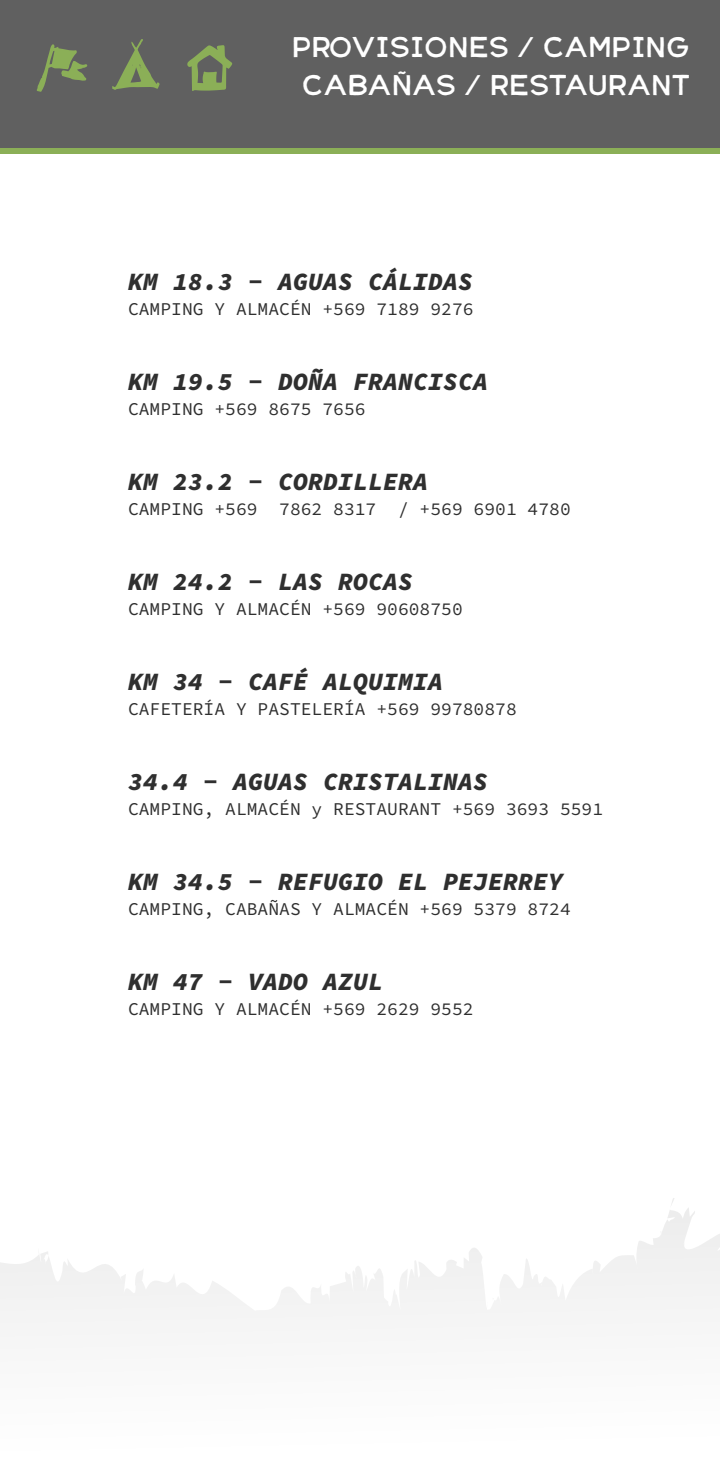
<style>
.page{position:relative;width:720px;height:1480px;background:#fff}
.page>*{position:absolute;margin:0;border:0;box-sizing:border-box;transform-origin:0 0}
.t1{font:27.5px/38.5px "Handpack Sans";color:#fff;text-align:center}
.t2{font:italic 25px "Source Code Variable";color:#2f2f2f}
.t3{font:18px "Source Code Variable";color:#2f2f2f}
</style>
<div class="page">
<div style="left:0;top:148px;width:720px;height:6px;background:#8baf57"></div>
<svg style="left:0;top:1208px;width:720px;height:115px"></svg>
<div style="left:0;top:1px;width:720px;height:147px;background:#606060"></div>
<svg style="left:112px;top:39px;width:48px;height:51px"></svg>
<svg style="left:37px;top:44px;width:50px;height:48px"></svg>
<svg style="left:187px;top:45px;width:45px;height:46px"></svg>
<h1 class="t1" style="left:292px;top:27px;width:400px">PROVISIONES / CAMPING<br>CABAÑAS / RESTAURANT</h1>
<h2 class="t2" style="left:128px;top:263px;width:347px">KM 18.3 - AGUAS CÁLIDAS</h2>
<p class="t3" style="left:128px;top:296px;width:347px">CAMPING Y ALMACÉN +569 7189 9276</p>
<h2 class="t2" style="left:128px;top:363px;width:362px">KM 19.5 - DOÑA FRANCISCA</h2>
<p class="t3" style="left:128px;top:396px;width:239px">CAMPING +569 8675 7656</p>
<h2 class="t2" style="left:128px;top:463px;width:302px">KM 23.2 - CORDILLERA</h2>
<p class="t3" style="left:128px;top:496px;width:444px">CAMPING +569 7862 8317 / +569 6901 4780</p>
<h2 class="t2" style="left:128px;top:563px;width:287px">KM 24.2 - LAS ROCAS</h2>
<p class="t3" style="left:128px;top:596px;width:336px">CAMPING Y ALMACÉN +569 90608750</p>
<h2 class="t2" style="left:128px;top:663px;width:317px">KM 34 - CAFÉ ALQUIMIA</h2>
<p class="t3" style="left:128px;top:696px;width:390px">CAFETERÍA Y PASTELERÍA +569 99780878</p>
<h2 class="t2" style="left:128px;top:763px;width:362px">34.4 - AGUAS CRISTALINAS</h2>
<p class="t3" style="left:128px;top:796px;width:477px">CAMPING, ALMACÉN y RESTAURANT +569 3693 5591</p>
<h2 class="t2" style="left:128px;top:863px;width:437px">KM 34.5 - REFUGIO EL PEJERREY</h2>
<p class="t3" style="left:128px;top:896px;width:444px">CAMPING, CABAÑAS Y ALMACÉN +569 5379 8724</p>
<h2 class="t2" style="left:128px;top:963px;width:256px">KM 47 - VADO AZUL</h2>
<p class="t3" style="left:128px;top:996px;width:347px">CAMPING Y ALMACÉN +569 2629 9552</p>
</div>
